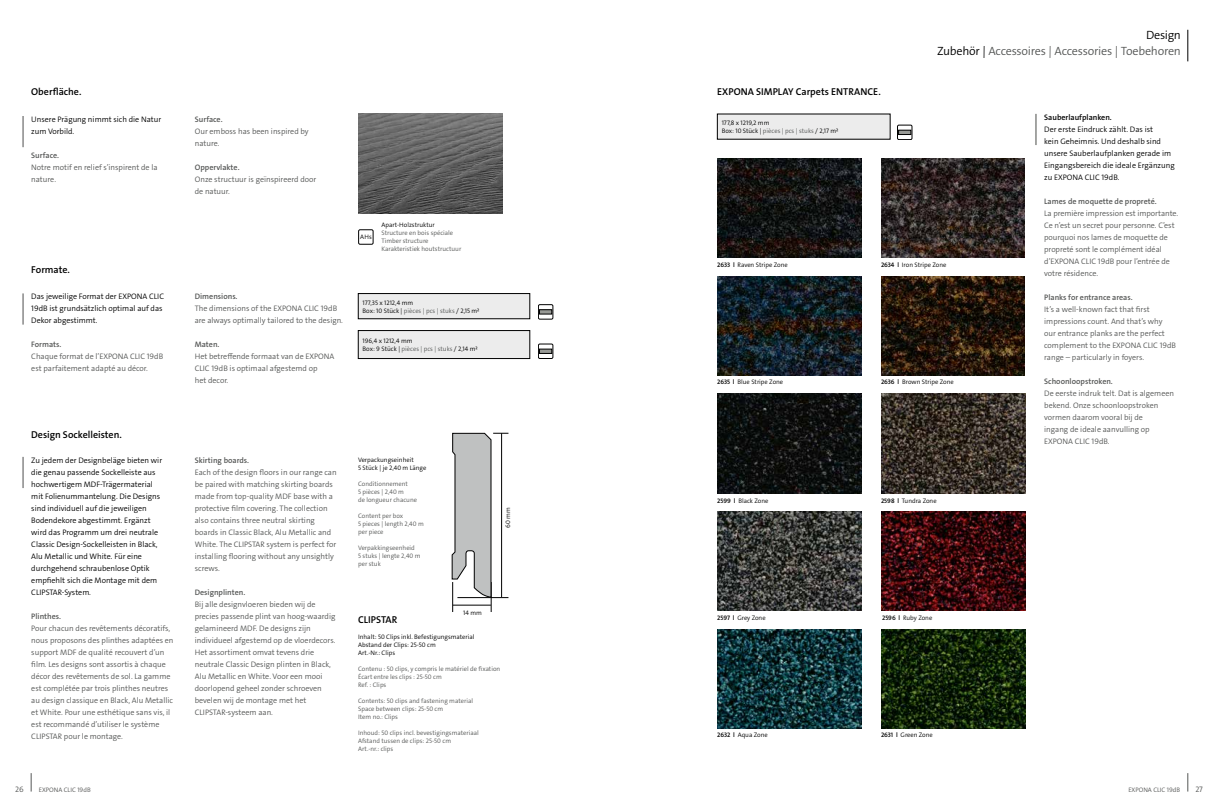
<style>
.page{position:relative;width:1219px;height:808px;background:#fff}
.page>*{position:absolute;margin:0;border:0;box-sizing:border-box;transform-origin:0 0}
.t1{font:12px/16px "The Sans LP4 Se Lig";color:#555756;text-align:right}
.t2{font:10px "The Sans LP6 Se Bld";color:#000}
.t3{font:8px/12px "The Sans LP4 Se Lig";color:#555756}
.t4{font:8px/12px "The Sans LP4 Se Lig";color:#000}
.t5{font:8px "The Sans LP6 Se Bld";color:#555756}
.t6{font:8px "The Sans LP6 Se Bld";color:#000}
.t7{font:6.5px/8px "The Sans LP4 Se Lig";color:#555756}
.t8{font:6.5px/8px "The Sans LP4 Se Lig";color:#000}
.s1{color:#000}
.s2{color:#555756}
.s3{font-family:"The Sans LP6 Se Bld"}
</style>
<div class="page">
<hr style="left:1187px;top:30px;width:1px;height:31px;background:#000">
<hr style="left:23px;top:116px;width:1px;height:31px;background:#4d4e4d">
<hr style="left:23px;top:293px;width:1px;height:32px;background:#4d4e4d">
<hr style="left:23px;top:457px;width:1px;height:31px;background:#4d4e4d">
<hr style="left:453px;top:605px;width:38px;height:1px;background:#000">
<hr style="left:452px;top:582px;width:1px;height:30px;background:#000">
<hr style="left:491px;top:582px;width:1px;height:30px;background:#000">
<svg style="left:451px;top:432px;width:57px;height:166px"></svg>
<hr style="left:1036px;top:114px;width:1px;height:31px;background:#4a4d48">
<div style="left:897px;top:125px;width:15px;height:15px;border:1px solid #000"></div>
<div style="left:899px;top:130px;width:12px;height:5px;background:#989a96"></div>
<div style="left:898px;top:130px;width:13px;height:5px;border:1px solid #000"></div>
<div style="left:717px;top:114px;width:173px;height:25px;background:#ececec"></div>
<svg style="left:538px;top:305px;width:15px;height:14px"></svg>
<div style="left:538px;top:304px;width:15px;height:15px;border:1px solid #000"></div>
<div style="left:539px;top:310px;width:13px;height:4px;border:1px solid #000"></div>
<svg style="left:538px;top:344px;width:15px;height:14px"></svg>
<div style="left:538px;top:344px;width:15px;height:15px;border:1px solid #000"></div>
<div style="left:539px;top:349px;width:13px;height:4px;border:1px solid #000"></div>
<div style="left:358px;top:294px;width:172px;height:25px;background:#ececec"></div>
<div style="left:358px;top:293px;width:172px;height:26px;border:1px solid #000"></div>
<div style="left:358px;top:331px;width:172px;height:27px;background:#ececec"></div>
<div style="left:358px;top:330px;width:172px;height:29px;border:1px solid #000"></div>
<img style="left:358px;top:114px;width:144px;height:99px">
<div style="left:358px;top:230px;width:15px;height:14px;border:1px solid #000"></div>
<img style="left:717px;top:629px;width:144px;height:99px">
<img style="left:881px;top:629px;width:144px;height:99px">
<img style="left:717px;top:159px;width:144px;height:99px">
<img style="left:881px;top:159px;width:144px;height:99px">
<img style="left:881px;top:276px;width:144px;height:99px">
<img style="left:717px;top:276px;width:144px;height:99px">
<img style="left:717px;top:394px;width:144px;height:99px">
<img style="left:881px;top:394px;width:144px;height:99px">
<img style="left:717px;top:511px;width:144px;height:100px">
<img style="left:881px;top:511px;width:144px;height:100px">
<svg style="left:1187px;top:773px;width:1px;height:18px"></svg>
<svg style="left:31px;top:773px;width:1px;height:18px"></svg>
<h1 class="t1" style="left:937px;top:27px;width:245px"><span class="s1">Design<br>Zubehör |</span> Accessoires | Accessories | Toebehoren</h1>
<p class="t2" style="left:31px;top:85px;width:52px">Oberfläche.</p>
<p class="t2" style="left:717px;top:85px;width:165px">EXPONA SIMPLAY Carpets ENTRANCE.</p>
<p class="t4" style="left:31px;top:113px;width:131px">Unsere Prägung nimmt sich die Natur zum Vorbild.</p>
<p class="t5" style="left:31px;top:150px;width:29px">Surface.</p>
<p class="t3" style="left:31px;top:161px;width:128px">Notre motif en relief s’inspirent de la nature.</p>
<p class="t2" style="left:31px;top:263px;width:40px">Formate.</p>
<p class="t4" style="left:31px;top:291px;width:134px">Das jeweilige Format der EXPONA CLIC<br>19dB ist grundsätzlich optimal auf das<br>Dekor abgestimmt.</p>
<p class="t5" style="left:31px;top:339px;width:32px">Formats.</p>
<p class="t3" style="left:31px;top:351px;width:133px">Chaque format de l’EXPONA CLIC 19dB est parfaitement adapté au décor.</p>
<p class="t2" style="left:31px;top:428px;width:92px">Design Sockelleisten.</p>
<p class="t5" style="left:195px;top:114px;width:29px">Surface.</p>
<p class="t3" style="left:195px;top:125px;width:115px">Our emboss has been inspired by nature.</p>
<p class="t5" style="left:195px;top:162px;width:46px">Oppervlakte.</p>
<p class="t3" style="left:195px;top:173px;width:123px">Onze structuur is geïnspireerd door de natuur.</p>
<p class="t5" style="left:195px;top:291px;width:44px">Dimensions.</p>
<p class="t3" style="left:195px;top:303px;width:150px">The dimensions of the EXPONA CLIC 19dB are always optimally tailored to the design.</p>
<p class="t5" style="left:195px;top:339px;width:26px">Maten.</p>
<p class="t3" style="left:195px;top:351px;width:141px">Het betreffende formaat van de EXPONA<br>CLIC 19dB is optimaal afgestemd op<br>het decor.</p>
<p class="t8" style="left:360px;top:232px;width:13px">AHs</p>
<p class="t8" style="left:381px;top:221px;width:55px">Apart-Holzstruktur</p>
<p class="t7" style="left:381px;top:229px;width:81px">Structure en bois spéciale<br>Timber structure<br>Karakteristiek houtstructuur</p>
<p class="t8" style="left:363px;top:298px;width:118px">177,35 x 1212,4 mm<br>Box: 10 Stück | <span class="s2">pièces | pcs | stuks</span> / 2,15 m²</p>
<p class="t8" style="left:363px;top:337px;width:117px">196,4 x 1212,4 mm<br>Box: 9 Stück | <span class="s2">pièces | pcs | stuks</span> / 2,14 m²</p>
<p class="t8" style="left:722px;top:119px;width:118px">177,8 x 1219,2 mm<br>Box: 10 Stück | <span class="s2">pièces | pcs | stuks</span> / 2,17 m²</p>
<p class="t8" style="left:717px;top:261px;width:72px"><span class="s3">2633 l</span> Raven Stripe Zone</p>
<p class="t8" style="left:881px;top:261px;width:67px"><span class="s3">2634 l</span> Iron Stripe Zone</p>
<p class="t8" style="left:717px;top:378px;width:67px"><span class="s3">2635 l</span> Blue Stripe Zone</p>
<p class="t8" style="left:881px;top:378px;width:74px"><span class="s3">2636 l</span> Brown Stripe Zone</p>
<p class="t6" style="left:1044px;top:112px;width:69px">Sauberlaufplanken.</p>
<p class="t4" style="left:1044px;top:123px;width:132px">Der erste Eindruck zählt. Das ist<br>kein Geheimnis. Und deshalb sind unsere Sauberlaufplanken gerade im<br>Eingangsbereich die ideale Ergänzung zu EXPONA CLIC 19dB.</p>
<p class="t5" style="left:1044px;top:196px;width:114px">Lames de moquette de propreté.</p>
<p class="t3" style="left:1044px;top:207px;width:136px">La première impression est importante.<br>Ce n’est un secret pour personne. C’est pourquoi nos lames de moquette de propreté sont le complément idéal d’EXPONA CLIC 19dB pour l’entrée de votre résidence.</p>
<p class="t5" style="left:1044px;top:292px;width:90px">Planks for entrance areas.</p>
<p class="t3" style="left:1044px;top:303px;width:133px">It’s a well-known fact that first impressions count. And that’s why our entrance planks are the perfect complement to the EXPONA CLIC 19dB range – particularly in foyers.</p>
<p class="t5" style="left:1044px;top:376px;width:70px">Schoonloopstroken.</p>
<p class="t3" style="left:1044px;top:387px;width:131px">De eerste indruk telt. Dat is algemeen bekend. Onze schoonloopstroken vormen daarom vooral bij de<br>ingang de ideale aanvulling op<br>EXPONA CLIC 19dB.</p>
<p class="t4" style="left:31px;top:454px;width:132px">Zu jedem der Designbeläge bieten wir die genau passende Sockelleiste aus hochwertigem MDF-Trägermaterial mit Folienummantelung. Die Designs sind individuell auf die jeweiligen Bodendekore abgestimmt. Ergänzt wird das Programm um drei neutrale Classic Design-Sockelleisten in Black, Alu Metallic und White. Für eine durchgehend schraubenlose Optik empfiehlt sich die Montage mit dem CLIPSTAR-System.</p>
<p class="t5" style="left:31px;top:611px;width:31px">Plinthes.</p>
<p class="t3" style="left:31px;top:622px;width:144px">Pour chacun des revêtements décoratifs, nous proposons des plinthes adaptées en support MDF de qualité recouvert d’un film. Les designs sont assortis à chaque décor des revêtements de sol. La gamme est complétée par trois plinthes neutres au design classique en Black, Alu Metallic et White. Pour une esthétique sans vis, il est recommandé d’utiliser le système CLIPSTAR pour le montage.</p>
<p class="t5" style="left:195px;top:455px;width:56px">Skirting boards.</p>
<p class="t3" style="left:195px;top:466px;width:143px">Each of the design floors in our range can be paired with matching skirting boards made from top-quality MDF base with a protective film covering. The collection also contains three neutral skirting boards in Classic Black, Alu Metallic and White. The CLIPSTAR system is perfect for installing flooring without any unsightly screws.</p>
<p class="t5" style="left:195px;top:587px;width:52px">Designplinten.</p>
<p class="t3" style="left:195px;top:598px;width:142px">Bij alle designvloeren bieden wij de precies passende plint van hoog-waardig gelamineerd MDF. De designs zijn individueel afgestemd op de vloerdecors.<br>Het assortiment omvat tevens drie neutrale Classic Design plinten in Black, Alu Metallic en White. Voor een mooi doorlopend geheel zonder schroeven bevelen wij de montage met het CLIPSTAR-systeem aan.</p>
<p class="t8" style="left:358px;top:455px;width:70px">Verpackungseinheit<br>5 Stück | je 2,40 m Länge</p>
<p class="t7" style="left:358px;top:479px;width:60px">Conditionnement<br>5 pièces | 2,40 m<br>de longueur chacune</p>
<p class="t7" style="left:358px;top:511px;width:67px">Content per box<br>5 pieces | length 2,40 m per piece</p>
<p class="t7" style="left:358px;top:543px;width:64px">Verpakkingseenheid<br>5 stuks | lengte 2,40 m per stuk</p>
<p class="t2" style="left:358px;top:614px;width:41px">CLIPSTAR</p>
<p class="t8" style="left:504px;top:527px;width:22px;rotate:-90deg">60 mm</p>
<p class="t8" style="left:463px;top:609px;width:20px">14 mm</p>
<p class="t8" style="left:358px;top:633px;width:118px">Inhalt: 50 Clips inkl. Befestigungsmaterial<br>Abstand der Clips: 25-50 cm<br>Art.-Nr.: Clips</p>
<p class="t7" style="left:358px;top:665px;width:144px">Contenu : 50 clips, y compris le matériel de fixation<br>Écart entre les clips : 25-50 cm<br>Ref. : Clips</p>
<p class="t7" style="left:358px;top:697px;width:116px">Contents: 50 clips and fastening material<br>Space between clips: 25-50 cm<br>Item no.: Clips</p>
<p class="t7" style="left:358px;top:729px;width:122px">Inhoud: 50 clips incl. bevestigingsmateriaal<br>Afstand tussen de clips: 25-50 cm<br>Art.-nr.: clips</p>
<p class="t8" style="left:717px;top:497px;width:53px"><span class="s3">2599 l</span> Black Zone</p>
<p class="t8" style="left:881px;top:497px;width:57px"><span class="s3">2598 l</span> Tundra Zone</p>
<p class="t8" style="left:717px;top:614px;width:50px"><span class="s3">2597 l</span> Grey Zone</p>
<p class="t8" style="left:882px;top:614px;width:52px"><span class="s3">2596 l</span> Ruby Zone</p>
<p class="t8" style="left:717px;top:731px;width:52px"><span class="s3">2632 l</span> Aqua Zone</p>
<p class="t8" style="left:881px;top:731px;width:53px"><span class="s3">2631 l</span> Green Zone</p>
<p class="t3" style="left:15px;top:783px;width:10px">26</p>
<p class="t7" style="left:39px;top:785px;width:53px">EXPONA CLIC 19dB</p>
<p class="t7" style="left:1128px;top:785px;width:53px">EXPONA CLIC 19dB</p>
<p class="t3" style="left:1195px;top:783px;width:9px">27</p>
</div>
